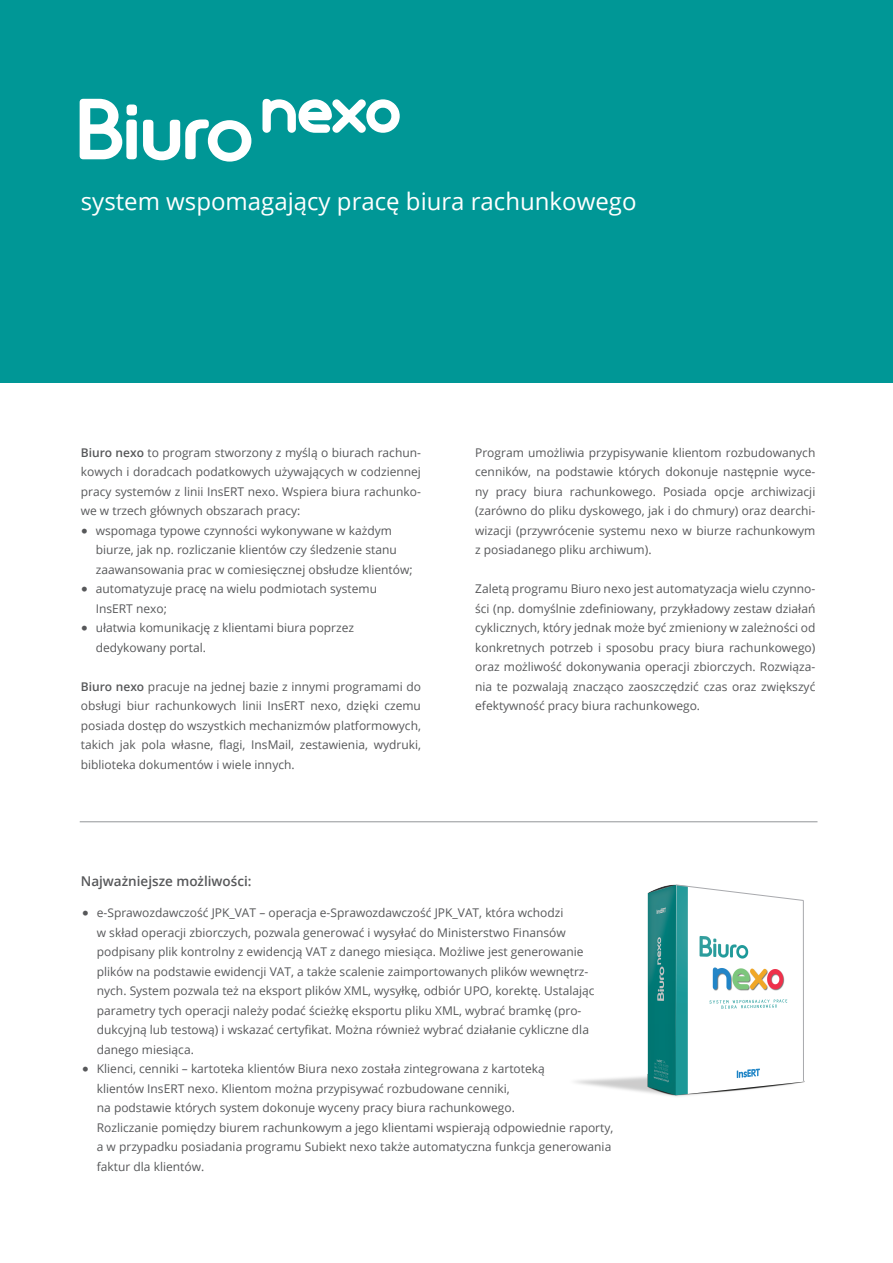
<style>
.page{position:relative;width:893px;height:1263px;background:#fff}
.page>*{position:absolute;margin:0;border:0;box-sizing:border-box;transform-origin:0 0}
.t1{font:24px "Open Sans";color:#fff}
.Bold{font:600 13.5px "Open Sans";color:#57585a}
.t2{font:12px/19.5px "Open Sans";color:#57585a}
.s1{font-weight:600}
.s2{font-family:"LFT Etica"}
</style>
<div class="page">
<img style="left:575px;top:884px;width:230px;height:213px">
<div style="left:0;top:0;width:893px;height:383px;background:#009796"></div>
<hr style="left:803px;top:900px;width:1px;height:181px;background:#a8a9ad">
<svg style="left:676px;top:885px;width:128px;height:16px"></svg>
<svg style="left:262px;top:99px;width:138px;height:34px"></svg>
<svg style="left:80px;top:99px;width:57px;height:60px"></svg>
<svg style="left:143px;top:119px;width:108px;height:43px"></svg>
<hr style="left:80px;top:821px;width:737px;height:1px;background:#939598">
<p class="t1" style="left:81px;top:185px;width:557px">system wspomagający pracę biura rachunkowego</p>
<p class="t2" style="left:81px;top:442px;width:342px;text-align:justify"><span class="s1">Biuro nexo</span> to program stworzony z myślą o biurach rachun&shy;kowych i doradcach podatkowych używających w codziennej pracy systemów z linii InsERT nexo. Wspiera biura rachunko&shy;we w trzech głównych obszarach pracy:</p>
<p class="t2" style="left:96px;top:520px;width:318px;text-indent:-15px"><span class="s2">○</span> wspomaga typowe czynności wykonywane w każdym biurze, jak np. rozliczanie klientów czy śledzenie stanu zaawansowania prac w comiesięcznej obsłudze klientów;</p>
<p class="t2" style="left:96px;top:579px;width:283px;text-indent:-15px"><span class="s2">○</span> automatyzuje pracę na wielu podmiotach systemu<br>InsERT nexo;</p>
<p class="t2" style="left:96px;top:618px;width:260px;text-indent:-15px"><span class="s2">○</span> ułatwia komunikację z klientami biura poprzez dedykowany portal.</p>
<p class="t2" style="left:81px;top:676px;width:342px;text-align:justify"><span class="s1">Biuro nexo</span> pracuje na jednej bazie z innymi programami do obsługi biur rachunkowych linii InsERT nexo, dzięki czemu posiada dostęp do wszystkich mechanizmów platformowych, takich jak pola własne, flagi, InsMail, zestawienia, wydruki, biblioteka dokumentów i wiele innych.</p>
<p class="Bold" style="left:81px;top:871px;width:172px">Najważniejsze możliwości:</p>
<p class="t2" style="left:475px;top:442px;width:342px;text-align:justify">Program umożliwia przypisywanie klientom rozbudowanych cenników, na podstawie których dokonuje następnie wyce&shy;ny pracy biura rachunkowego. Posiada opcje archiwizacji (zarówno do pliku dyskowego, jak i do chmury) oraz dearchi&shy;wizacji (przywrócenie systemu nexo w biurze rachunkowym z posiadanego pliku archiwum).</p>
<p class="t2" style="left:475px;top:579px;width:342px;text-align:justify">Zaletą programu Biuro nexo jest automatyzacja wielu czynno&shy;ści (np. domyślnie zdefiniowany, przykładowy zestaw działań cyklicznych, który jednak może być zmieniony w zależności od konkretnych potrzeb i sposobu pracy biura rachunkowego) oraz możliwość dokonywania operacji zbiorczych. Rozwiąza&shy;nia te pozwalają znacząco zaoszczędzić czas oraz zwiększyć efektywność pracy biura rachunkowego.</p>
<p class="t2" style="left:97px;top:903px;width:499px;text-indent:-15px"><span class="s2">○</span> e-Sprawozdawczość JPK_VAT – operacja e-Sprawozdawczość JPK_VAT, która wchodzi<br>w skład operacji zbiorczych, pozwala generować i wysyłać do Ministerstwo Finansów podpisany plik kontrolny z ewidencją VAT z danego miesiąca. Możliwe jest generowanie plików na podstawie ewidencji VAT, a także scalenie zaimportowanych plików wewnętrz&shy;nych. System pozwala też na eksport plików XML, wysyłkę, odbiór UPO, korektę. Ustalając parametry tych operacji należy podać ścieżkę eksportu pliku XML, wybrać bramkę (pro&shy;dukcyjną lub testową) i wskazać certyfikat. Można również wybrać działanie cykliczne dla danego miesiąca.</p>
<p class="t2" style="left:97px;top:1059px;width:518px;text-indent:-15px"><span class="s2">○</span> Klienci, cenniki – kartoteka klientów Biura nexo została zintegrowana z kartoteką<br>klientów InsERT nexo. Klientom można przypisywać rozbudowane cenniki,<br>na podstawie których system dokonuje wyceny pracy biura rachunkowego.<br>Rozliczanie pomiędzy biurem rachunkowym a jego klientami wspierają odpowiednie raporty, a w przypadku posiadania programu Subiekt nexo także automatyczna funkcja generowania faktur dla klientów.</p>
</div>
